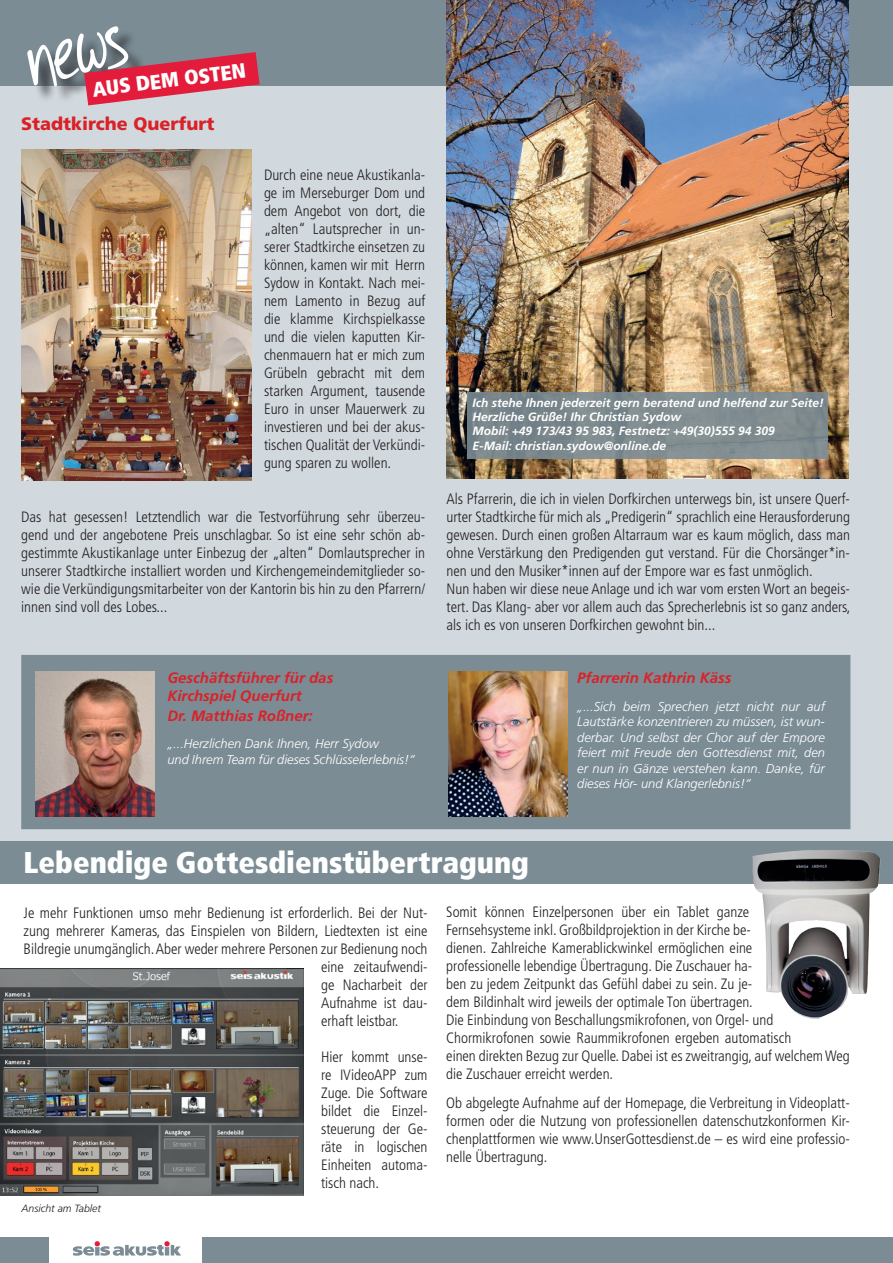
<style>
.page{position:relative;width:893px;height:1263px;background:#fff}
.page>*{position:absolute;margin:0;border:0;box-sizing:border-box;transform-origin:0 0}
.t1{font:75.75px "Of Wildflowersand Wings";color:#fff}
.t2{font:900 condensed 30px "Frutiger LT Std";color:#fff}
.t3{font:900 condensed 20.7px "Frutiger LT Std";color:#fff}
.t4{font:900 18px "Frutiger LT Std";color:#da2128}
.t5{font:300 condensed 15px/18px "Frutiger LT Std";color:#231f20;text-align:justify}
.t6{font:italic 700 15px/18px "Frutiger LT Std";color:#da2128}
.t7{font:italic 300 12.9px/15.5px "Frutiger LT Std";color:#fff}
.t8{font:italic 700 12px/14.4px "Frutiger LT Std";color:#fff}
.t9{font:italic 300 10.5px "Frutiger LT Std";color:#231f20}
</style>
<div class="page">
<div style="left:0;top:84px;width:893px;height:757px;background:#d1d9de"></div>
<div style="left:0;top:841px;width:893px;height:43px;background:#7b8c95"></div>
<div style="left:0;top:0;width:893px;height:85px;background:#7b8c95"></div>
<img style="left:0;top:968px;width:303px;height:227px">
<img style="left:752px;top:850px;width:129px;height:169px">
<div style="left:30px;top:29px;width:116px;height:75px;background:#231f20;opacity:.75"></div>
<svg style="left:84px;top:52px;width:176px;height:53px"></svg>
<img style="left:446px;top:0;width:403px;height:478px">
<div style="left:21px;top:655px;width:829px;height:174px;background:#7b8c95"></div>
<img style="left:35px;top:672px;width:119px;height:144px">
<img style="left:448px;top:672px;width:119px;height:144px">
<img style="left:21px;top:150px;width:230px;height:330px">
<div style="left:467px;top:392px;width:361px;height:67px;background:#7b8c95"></div>
<div style="left:0;top:1237px;width:48px;height:26px;background:#7b8c95"></div>
<svg style="left:73px;top:1241px;width:108px;height:15px"></svg>
<div style="left:203px;top:1237px;width:690px;height:26px;background:#7b8c95"></div>
<h1 class="t1" style="left:16px;top:18px;width:101px;rotate:-15deg">news</h1>
<h3 class="t3" style="left:91px;top:77px;width:156px;rotate:-7deg">AUS DEM OSTEN</h3>
<p class="t4" style="left:21px;top:113px;width:195px">Stadtkirche Querfurt</p>
<p class="t5" style="left:264px;top:166px;width:163px">Durch eine neue Akustikanla&shy;ge im Merseburger Dom und dem Angebot von dort, die „alten“ Lautsprecher in un&shy;serer Stadtkirche einsetzen zu können, kamen wir mit Herrn Sydow in Kontakt. Nach mei&shy;nem Lamento in Bezug auf die klamme Kirchspielkasse und die vielen kaputten Kir&shy;chenmauern hat er mich zum Grübeln gebracht mit dem starken Argument, tausende Euro in unser Mauerwerk zu investieren und bei der akus&shy;tischen Qualität der Verkündi&shy;gung sparen zu wollen.</p>
<p class="t5" style="left:21px;top:508px;width:405px">Das hat gesessen! Letztendlich war die Testvorführung sehr überzeu&shy;gend und der angebotene Preis unschlagbar. So ist eine sehr schön ab&shy;gestimmte Akustikanlage unter Einbezug der „alten“ Domlautsprecher in unserer Stadtkirche installiert worden und Kirchengemeindemitglieder so&shy;wie die Verkündigungsmitarbeiter von der Kantorin bis hin zu den Pfarrern/ innen sind voll des Lobes...</p>
<p class="t6" style="left:167px;top:669px;width:167px">Geschäftsführer für das<br>Kirchspiel Querfurt</p>
<p class="t6" style="left:167px;top:707px;width:147px">Dr. Matthias Roßner:</p>
<p class="t7" style="left:167px;top:736px;width:249px">„...Herzlichen Dank Ihnen, Herr Sydow<br>und Ihrem Team für dieses Schlüsselerlebnis!“</p>
<p class="t8" style="left:472px;top:395px;width:353px">Ich stehe Ihnen jederzeit gern beratend und helfend zur Seite!<br>Herzliche Grüße! Ihr Christian Sydow<br>Mobil: +49 173/43 95 983, Festnetz: +49(30)555 94 309<br>E-Mail: christian.sydow@online.de</p>
<p class="t5" style="left:446px;top:490px;width:406px;text-align:left">Als Pfarrerin, die ich in vielen Dorfkirchen unterwegs bin, ist unsere Querf&shy;urter Stadtkirche für mich als „Predigerin“ sprachlich eine Herausforderung gewesen. Durch einen großen Altarraum war es kaum möglich, dass man ohne Verstärkung den Predigenden gut verstand. Für die Chorsänger*in&shy;nen und den Musiker*innen auf der Empore war es fast unmöglich.<br>Nun haben wir diese neue Anlage und ich war vom ersten Wort an begeis&shy;tert. Das Klang- aber vor allem auch das Sprecherlebnis ist so ganz anders, als ich es von unseren Dorfkirchen gewohnt bin...</p>
<p class="t6" style="left:577px;top:669px;width:156px">Pfarrerin Kathrin Käss</p>
<p class="t7" style="left:577px;top:699px;width:249px;text-align:justify">„...Sich beim Sprechen jetzt nicht nur auf Lautstärke konzentrieren zu müssen, ist wun&shy;derbar. Und selbst der Chor auf der Empore feiert mit Freude den Gottesdienst mit, den er nun in Gänze verstehen kann. Danke, für dieses Hör- und Klangerlebnis!“</p>
<h2 class="t2" style="left:24px;top:844px;width:507px">Lebendige Gottesdienstübertragung</h2>
<p class="t5" style="left:24px;top:904px;width:405px">Je mehr Funktionen umso mehr Bedienung ist erforderlich. Bei der Nut-</p>
<p class="t5" style="left:24px;top:922px;width:405px">zung mehrerer Kameras, das Einspielen von Bildern, Liedtexten ist eine</p>
<p class="t5" style="left:24px;top:940px;width:405px">Bildregie unumgänglich. Aber weder mehrere Personen zur Bedienung noch</p>
<p class="t5" style="left:321px;top:958px;width:108px">eine zeitaufwendi-</p>
<p class="t5" style="left:321px;top:976px;width:108px">ge Nacharbeit der</p>
<p class="t5" style="left:321px;top:994px;width:108px">Aufnahme ist dau-</p>
<p class="t5" style="left:321px;top:1012px;width:79px">erhaft leistbar.</p>
<p class="t5" style="left:321px;top:1048px;width:108px">Hier kommt unse&shy;re IVideoAPP zum Zuge. Die Software bildet die Einzel&shy;steuerung der Ge&shy;räte in logischen Einheiten automa&shy;tisch nach.</p>
<p class="t5" style="left:446px;top:903px;width:405px;text-align:left">Somit können Einzelpersonen über ein Tablet ganze<br>Fernsehsysteme inkl. Großbildprojektion in der Kirche be-<br>dienen. Zahlreiche Kamerablickwinkel ermöglichen eine<br>professionelle lebendige Übertragung. Die Zuschauer ha-<br>ben zu jedem Zeitpunkt das Gefühl dabei zu sein. Zu je-<br>dem Bildinhalt wird jeweils der optimale Ton übertragen.<br>Die Einbindung von Beschallungsmikrofonen, von Orgel- und Chormikrofonen sowie Raummikrofonen ergeben automatisch<br>einen direkten Bezug zur Quelle. Dabei ist es zweitrangig, auf welchem Weg die Zuschauer erreicht werden.</p>
<p class="t5" style="left:446px;top:1094px;width:405px">Ob abgelegte Aufnahme auf der Homepage, die Verbreitung in Videoplatt&shy;formen oder die Nutzung von professionellen datenschutzkonformen Kir&shy;chenplattformen wie www.UnserGottesdienst.de – es wird eine professio&shy;nelle Übertragung.</p>
<p class="t9" style="left:21px;top:1203px;width:81px">Ansicht am Tablet</p>
</div>
